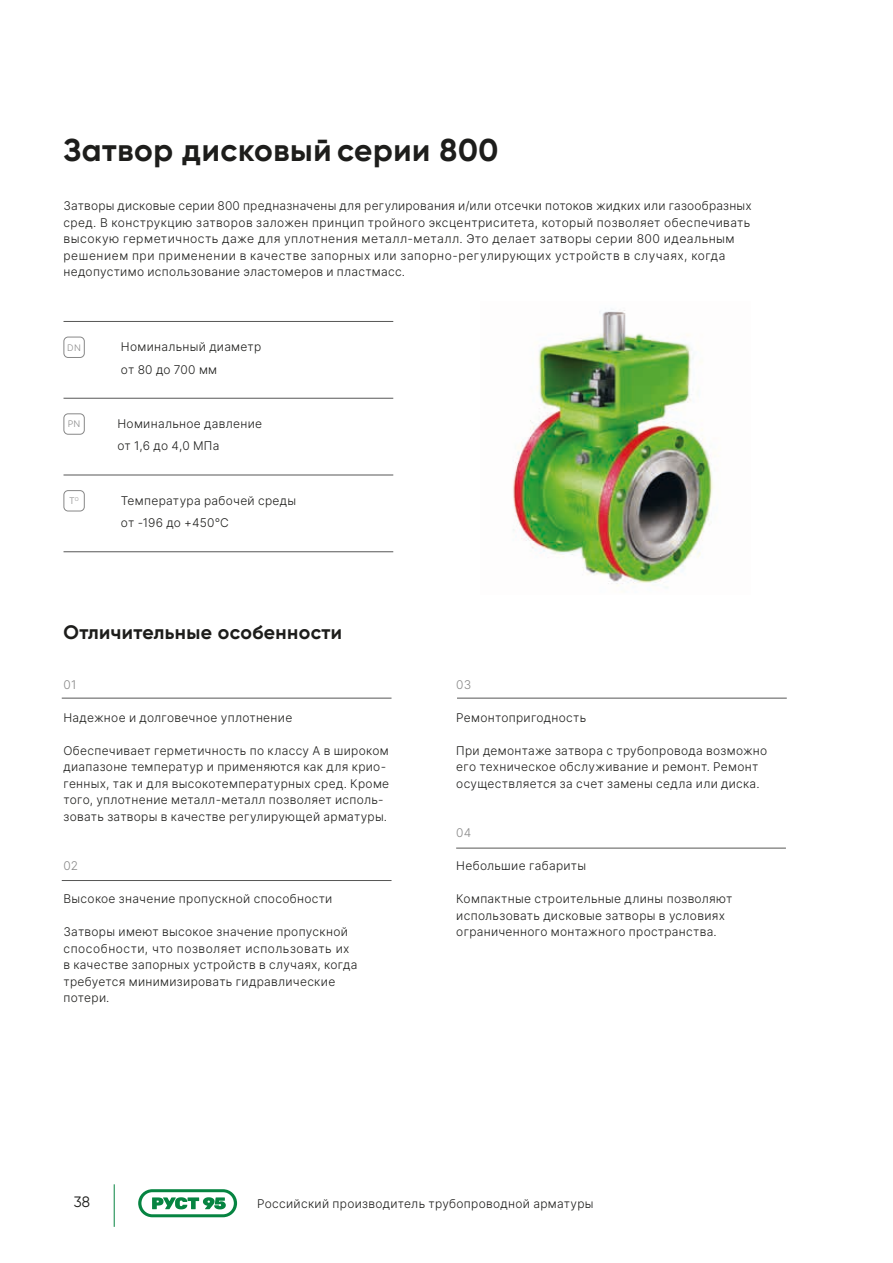
<style>
.page{position:relative;width:893px;height:1263px;background:#fff}
.page>*{position:absolute;margin:0;border:0;box-sizing:border-box;transform-origin:0 0}
.t1{font:700 31.5px "Gilroy";letter-spacing:.02em;color:#1d1d1b}
.t2{font:700 19.5px "Gilroy";letter-spacing:.02em;color:#1d1d1b}
.t3{font:15px "Gilroy";color:#1d1d1b}
.t4{font:12px/16.5px "Inter Light BETA";letter-spacing:.025em;color:#1d1d1b}
.t5{font:12px "Inter Light BETA";letter-spacing:.01em;color:#878787}
.t6{font:9px "Inter Light BETA";color:#878787}
</style>
<div class="page">
<svg style="left:138px;top:1189px;width:99px;height:28px"></svg>
<hr style="left:114px;top:1184px;width:1px;height:43px;background:#068441">
<hr style="left:64px;top:321px;width:329px;height:1px;background:#575756">
<div style="left:64px;top:337px;width:21px;height:21px;border:1px solid #878787;border-radius:4px"></div>
<hr style="left:64px;top:398px;width:329px;height:1px;background:#575756">
<div style="left:64px;top:413px;width:21px;height:22px;border:1px solid #878787;border-radius:4px"></div>
<hr style="left:64px;top:475px;width:329px;height:1px;background:#575756">
<div style="left:64px;top:490px;width:21px;height:21px;border:1px solid #878787;border-radius:4px"></div>
<hr style="left:64px;top:551px;width:329px;height:1px;background:#575756">
<hr style="left:62px;top:698px;width:330px;height:1px;background:#575756">
<hr style="left:62px;top:880px;width:330px;height:1px;background:#575756">
<hr style="left:456px;top:848px;width:330px;height:1px;background:#575756">
<hr style="left:457px;top:698px;width:330px;height:1px;background:#575756">
<img style="left:513px;top:309px;width:201px;height:279px">
<h1 class="t1" style="left:64px;top:130px;width:436px">Затвор дисковый серии 800</h1>
<p class="t4" style="left:64px;top:197px;width:690px">Затворы дисковые серии 800 предназначены для регулирования и/или отсечки потоков жидких или газообразных сред. В конструкцию затворов заложен принцип тройного эксцентриситета, который позволяет обеспечивать высокую герметичность даже для уплотнения металл-металл. Это делает затворы серии 800 идеальным решением при применении в качестве запорных или запорно-регулирующих устройств в случаях, когда недопустимо использование эластомеров и пластмасс.</p>
<p class="t6" style="left:67px;top:341px;width:15px">DN</p>
<p class="t4" style="left:121px;top:335px;width:142px;line-height:22.5px">Номинальный диаметр от 80 до 700 мм</p>
<p class="t6" style="left:68px;top:418px;width:14px">PN</p>
<p class="t4" style="left:118px;top:412px;width:146px;line-height:22.5px">Номинальное давление от 1,6 до 4,0 МПа</p>
<p class="t6" style="left:69px;top:494px;width:11px">T<sup>О</sup></p>
<p class="t4" style="left:121px;top:489px;width:177px;line-height:22.5px">Температура рабочей среды от -196 до +450°С</p>
<h2 class="t2" style="left:64px;top:620px;width:280px">Отличительные особенности</h2>
<p class="t5" style="left:64px;top:676px;width:14px">01</p>
<p class="t4" style="left:64px;top:709px;width:230px">Надежное и долговечное уплотнение</p>
<p class="t4" style="left:64px;top:742px;width:327px">Обеспечивает герметичность по классу А в широком диапазоне температур и применяются как для крио&shy;генных, так и для высокотемпературных сред. Кроме того, уплотнение металл-металл позволяет исполь&shy;зовать затворы в качестве регулирующей арматуры.</p>
<p class="t5" style="left:64px;top:857px;width:16px">02</p>
<p class="t4" style="left:64px;top:890px;width:270px">Высокое значение пропускной способности</p>
<p class="t4" style="left:64px;top:923px;width:296px">Затворы имеют высокое значение пропускной способности, что позволяет использовать их в качестве запорных устройств в случаях, когда требуется минимизировать гидравлические потери.</p>
<p class="t5" style="left:456px;top:676px;width:16px">03</p>
<p class="t4" style="left:456px;top:709px;width:131px">Ремонтопригодность</p>
<p class="t4" style="left:456px;top:742px;width:313px">При демонтаже затвора с трубопровода возможно его техническое обслуживание и ремонт. Ремонт осуществляется за счет замены седла или диска.</p>
<p class="t5" style="left:456px;top:824px;width:17px">04</p>
<p class="t4" style="left:456px;top:857px;width:131px">Небольшие габариты</p>
<p class="t4" style="left:456px;top:890px;width:278px">Компактные строительные длины позволяют использовать дисковые затворы в условиях ограниченного монтажного пространства.</p>
<p class="t3" style="left:74px;top:1193px;width:18px">38</p>
<p class="t4" style="left:257px;top:1195px;width:338px">Российский производитель трубопроводной арматуры</p>
</div>
